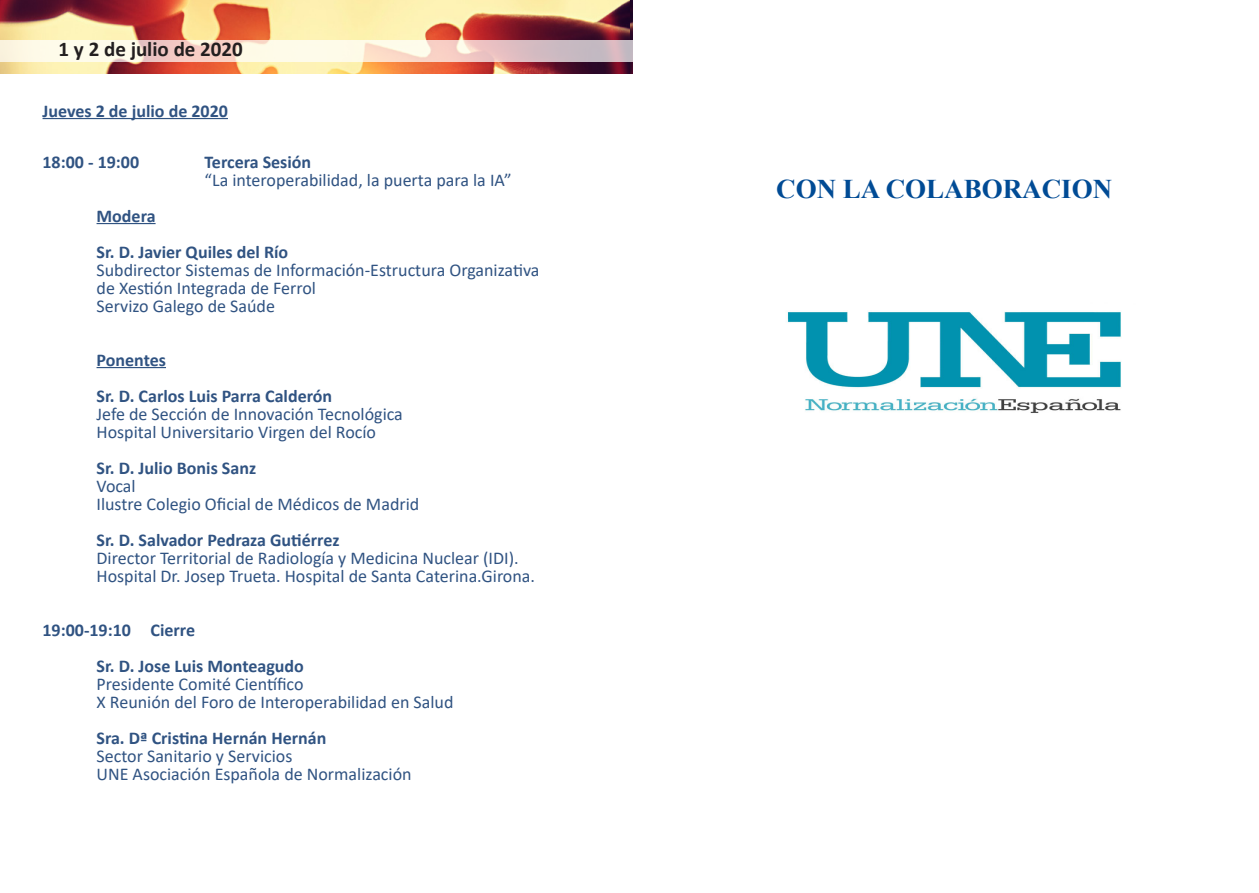
<style>
.page{position:relative;width:1259px;height:893px;background:#fff}
.page>*{position:absolute;margin:0;border:0;box-sizing:border-box;transform-origin:0 0}
.t1{font:700 27px "Times New Roman";color:#004b95}
.t2{font:700 21px "Calibri";color:#231f20}
.t3{font:18px "Calibri";color:#305382}
.t4{font:700 18px "Calibri";color:#305382}
</style>
<div class="page">
<img style="left:0;top:0;width:633px;height:74px">
<svg style="left:0;top:40px;width:633px;height:21px;background:#f1dfd5"></svg>
<hr style="left:43px;top:118px;width:185px;height:1px;background:#305382">
<hr style="left:97px;top:223px;width:59px;height:1px;background:#305382">
<hr style="left:97px;top:367px;width:69px;height:1px;background:#305382">
<img style="left:787px;top:312px;width:334px;height:101px">
<p class="t2" style="left:59px;top:34px;width:186px">1 y 2 de julio de 2020</p>
<p class="t4" style="left:43px;top:98px;width:187px">Jueves 2 de julio de 2020</p>
<p class="t4" style="left:43px;top:149px;width:98px">18:00 - 19:00</p>
<p class="t4" style="left:205px;top:149px;width:108px">Tercera Sesión</p>
<p class="t3" style="left:205px;top:167px;width:309px">“La interoperabilidad, la puerta para la IA”</p>
<p class="t4" style="left:97px;top:203px;width:61px">Modera</p>
<p class="t4" style="left:97px;top:239px;width:193px">Sr. D. Javier Quiles del Río</p>
<p class="t3" style="left:97px;top:257px;width:444px">Subdirector Sistemas de Información-Estructura Organizativa</p>
<p class="t3" style="left:97px;top:275px;width:221px">de Xestión Integrada de Ferrol</p>
<p class="t3" style="left:97px;top:293px;width:180px">Servizo Galego de Saúde</p>
<p class="t4" style="left:97px;top:347px;width:71px">Ponentes</p>
<p class="t4" style="left:97px;top:383px;width:237px">Sr. D. Carlos Luis Parra Calderón</p>
<p class="t3" style="left:97px;top:401px;width:308px">Jefe de Sección de Innovación Tecnológica</p>
<p class="t3" style="left:97px;top:419px;width:281px">Hospital Universitario Virgen del Rocío</p>
<p class="t4" style="left:97px;top:455px;width:161px">Sr. D. Julio Bonis Sanz</p>
<p class="t3" style="left:97px;top:473px;width:41px">Vocal</p>
<p class="t3" style="left:97px;top:491px;width:324px">Ilustre Colegio Oficial de Médicos de Madrid</p>
<p class="t4" style="left:97px;top:527px;width:244px">Sr. D. Salvador Pedraza Gutiérrez</p>
<p class="t3" style="left:97px;top:545px;width:424px">Director Territorial de Radiología y Medicina Nuclear (IDI).</p>
<p class="t3" style="left:97px;top:563px;width:440px">Hospital Dr. Josep Trueta. Hospital de Santa Caterina.Girona.</p>
<p class="t4" style="left:43px;top:617px;width:154px">19:00-19:10 Cierre</p>
<p class="t4" style="left:97px;top:653px;width:209px">Sr. D. Jose Luis Monteagudo</p>
<p class="t3" style="left:97px;top:671px;width:208px">Presidente Comité Científico</p>
<p class="t3" style="left:97px;top:689px;width:358px">X Reunión del Foro de Interoperabilidad en Salud</p>
<p class="t4" style="left:97px;top:725px;width:231px">Sra. Dª Cristina Hernán Hernán</p>
<p class="t3" style="left:97px;top:743px;width:197px">Sector Sanitario y Servicios</p>
<p class="t3" style="left:97px;top:761px;width:317px">UNE Asociación Española de Normalización</p>
<p class="t1" style="left:776px;top:170px;width:338px">CON LA COLABORACION</p>
</div>
